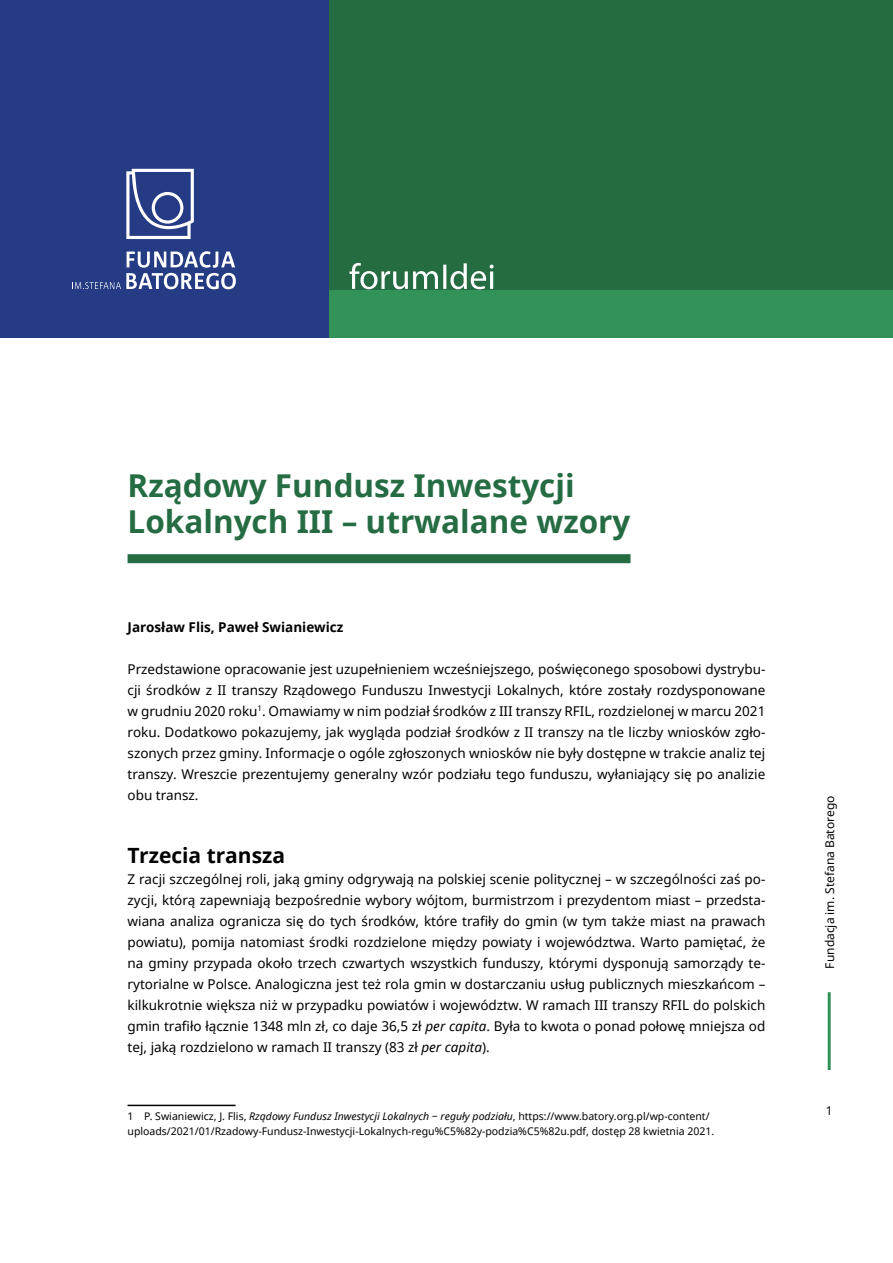
<style>
.page{position:relative;width:893px;height:1263px;background:#fff}
.page>*{position:absolute;margin:0;border:0;box-sizing:border-box;transform-origin:0 0}
.t1{font:700 31.5px/36px "Noto Sans";color:#256c43}
.t2{font:700 21px "Noto Sans";color:#000}
.t3{font:13.5px/21px "Noto Sans";color:#000;text-align:justify}
.t4{font:700 13.5px "Noto Sans";color:#000}
.t5{font:12px "Noto Sans";color:#000}
.t6{font:10.5px/15px "Noto Sans";color:#000}
.s1{font-style:italic}
</style>
<div class="page">
<hr style="left:828px;top:992px;width:3px;height:78px;background:#339257">
<div style="left:0;top:195px;width:893px;height:143px;background:#339257"></div>
<div style="left:0;top:0;width:893px;height:289px;background:#256c43"></div>
<div style="left:128px;top:554px;width:502px;height:9px;background:#256c43"></div>
<hr style="left:128px;top:1105px;width:108px;height:1px;background:#000">
<div style="left:0;top:0;width:328px;height:338px;background:#253b83"></div>
<svg style="left:72px;top:251px;width:164px;height:38px"></svg>
<svg style="left:126px;top:169px;width:68px;height:70px"></svg>
<svg style="left:350px;top:263px;width:144px;height:26px"></svg>
<h1 class="t1" style="left:128px;top:467px;width:504px">Rządowy Fundusz Inwestycji<br>Lokalnych III – utrwalane wzory</h1>
<p class="t4" style="left:128px;top:617px;width:217px">Jarosław Flis, Paweł Swianiewicz</p>
<p class="t3" style="left:128px;top:658px;width:639px">Przedstawione opracowanie jest uzupełnieniem wcześniejszego, poświęconego sposobowi dystrybu&shy;cji środków z II transzy Rządowego Funduszu Inwestycji Lokalnych, które zostały rozdysponowane w grudniu 2020 roku<sup>1</sup>. Omawiamy w nim podział środków z III transzy RFIL, rozdzielonej w marcu 2021 roku. Dodatkowo pokazujemy, jak wygląda podział środków z II transzy na tle liczby wniosków zgło&shy;szonych przez gminy. Informacje o ogóle zgłoszonych wniosków nie były dostępne w trakcie analiz tej transzy. Wreszcie prezentujemy generalny wzór podziału tego funduszu, wyłaniający się po analizie obu transz.</p>
<h2 class="t2" style="left:128px;top:840px;width:159px">Trzecia transza</h2>
<p class="t3" style="left:128px;top:868px;width:639px">Z racji szczególnej roli, jaką gminy odgrywają na polskiej scenie politycznej – w szczególności zaś po&shy;zycji, którą zapewniają bezpośrednie wybory wójtom, burmistrzom i prezydentom miast – przedsta&shy;wiana analiza ogranicza się do tych środków, które trafiły do gmin (w tym także miast na prawach powiatu), pomija natomiast środki rozdzielone między powiaty i województwa. Warto pamiętać, że na gminy przypada około trzech czwartych wszystkich funduszy, którymi dysponują samorządy te&shy;rytorialne w Polsce. Analogiczna jest też rola gmin w dostarczaniu usług publicznych mieszkańcom – kilkukrotnie większa niż w przypadku powiatów i województw. W ramach III transzy RFIL do polskich gmin trafiło łącznie 1348 mln zł, co daje 36,5 zł <span class="s1">per capita</span>. Była to kwota o ponad połowę mniejsza od tej, jaką rozdzielono w ramach II transzy (83 zł <span class="s1">per capita</span>).</p>
<p class="t6" style="left:128px;top:1109px;width:588px">1 P. Swianiewicz, J. Flis, <span class="s1">Rządowy Fundusz Inwestycji Lokalnych ‒ reguły podziału</span>, https://www.batory.org.pl/wp-content/ uploads/2021/01/Rzadowy-Fundusz-Inwestycji-Lokalnych-regu%C5%82y-podzia%C5%82u.pdf, dostęp 28 kwietnia 2021.</p>
<p class="t5" style="left:821px;top:968px;width:174px;rotate:-90deg">Fundacja im. Stefana Batorego</p>
<p class="t5" style="left:826px;top:1102px;width:8px">1</p>
</div>
